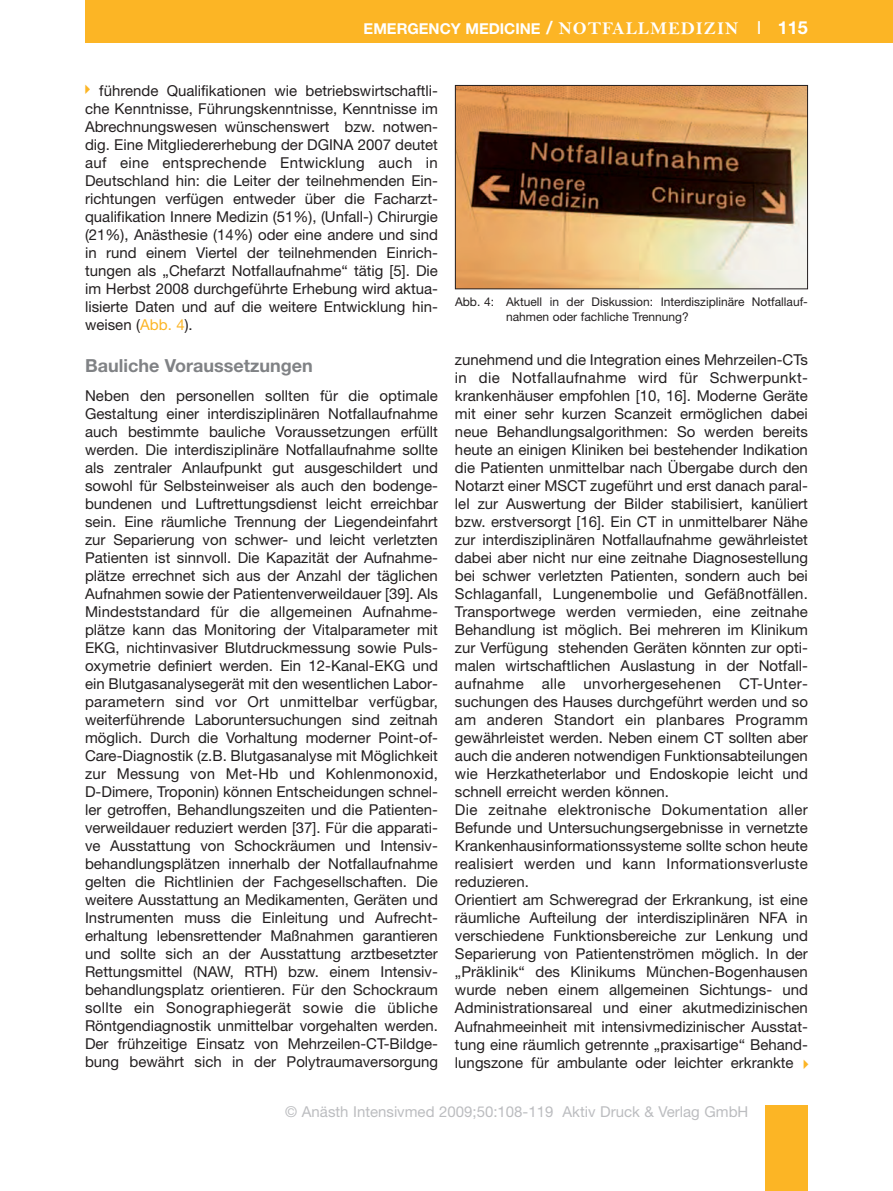
<style>
.page{position:relative;width:893px;height:1191px;background:#fff}
.page>*{position:absolute;margin:0;border:0;box-sizing:border-box;transform-origin:0 0}
.t1{font:700 18px "Helvetica Neue";color:#808285}
.t2{font:15px/18px "Helvetica Neue";color:#231f20;text-align:justify}
.t3{font:15px "Helvetica Neue";color:#bcbdc0}
.t4{font:700 15px "Helvetica Neue";color:#fff}
.t5{font:12px/14.2px "Helvetica Neue";color:#231f20}
.s1{font-size:18px}
.s2{font-family:"Bell MT Bold";font-weight:400;font-size:18px}
.s3{font-weight:400;font-size:18px}
.s4{color:#fcb525}
</style>
<div class="page">
<div style="left:85px;top:0;width:808px;height:43px;background:#fcb525"></div>
<div style="left:765px;top:1106px;width:43px;height:85px;background:#fcb525"></div>
<img style="left:457px;top:87px;width:349px;height:200px">
<div style="left:455px;top:85px;width:353px;height:204px;border:1px solid #231f20"></div>
<p class="t4" style="left:364px;top:23px;width:446px">EMERGENCY MEDICINE <span class="s1">/</span> <span class="s2">NOTFALLMEDIZIN</span> <span class="s3">I</span> <span class="s1">115</span></p>
<p class="t2" style="left:85px;top:83px;width:354px;text-indent:14px">führende Qualifikationen wie betriebswirtschaftli&shy;che Kennt nisse, Führungskenntnisse, Kennt nisse im Abrech nungs wesen wünschenswert bzw. notwen&shy;dig. Eine Mitgliedererhebung der DGINA 2007 deutet auf eine entsprechende Entwicklung auch in Deutschland hin: die Leiter der teilnehmenden Ein - richtungen verfügen entweder über die Facharzt - qualifikation Innere Medizin (51%), (Unfall-) Chirurgie (21%), Anästhesie (14%) oder eine andere und sind in rund einem Viertel der teilnehmenden Einrich - tungen als „Chef arzt Notfallaufnahme“ tätig [5]. Die im Herbst 2008 durchgeführte Erhebung wird aktua&shy;lisierte Daten und auf die weitere Entwicklung hin&shy;weisen (<span class="s4">Abb. 4</span>).</p>
<p class="t1" style="left:85px;top:359px;width:229px">Bauliche Voraussetzungen</p>
<p class="t2" style="left:85px;top:388px;width:354px">Neben den personellen sollten für die optimale Gestaltung einer interdisziplinären Notfallaufnahme auch bestimmte bauliche Voraussetzungen erfüllt werden. Die interdisziplinäre Notfallaufnahme sollte als zentraler Anlaufpunkt gut ausgeschildert und sowohl für Selbsteinweiser als auch den bodenge&shy;bundenen und Luftrettungsdienst leicht erreichbar sein. Eine räumliche Trennung der Liegendeinfahrt zur Separierung von schwer- und leicht verletzten Patienten ist sinnvoll. Die Kapazität der Aufnahme - plätze errechnet sich aus der Anzahl der täglichen Aufnahmen sowie der Patientenverweildauer [39]. Als Mindeststandard für die allgemeinen Aufnahme - plätze kann das Monitoring der Vitalparameter mit EKG, nichtinvasiver Blutdruckmessung sowie Puls - oxymetrie definiert werden. Ein 12-Kanal-EKG und ein Blutgasanalysegerät mit den wesentlichen Labor&shy;parametern sind vor Ort unmittelbar verfügbar, weiterführende Laboruntersuchungen sind zeitnah möglich. Durch die Vorhaltung moderner Point-of-Care-Diagnostik (z.B. Blutgasanalyse mit Möglichkeit zur Messung von Met-Hb und Kohlenmonoxid, D-Dimere, Troponin) können Entscheidungen schnel&shy;ler getroffen, Behandlungszeiten und die Pa tienten - verweildauer reduziert werden [37]. Für die apparati&shy;ve Ausstattung von Schockräumen und Intensiv - behandlungsplätzen innerhalb der Notfall aufnahme gelten die Richtlinien der Fachgesell schaften. Die weitere Ausstattung an Medikamenten, Geräten und Instrumenten muss die Einleitung und Aufrecht - erhaltung lebensrettender Maßnahmen garan tieren und sollte sich an der Ausstattung arztbesetzter Rettungsmittel (NAW, RTH) bzw. einem Intensiv - behandlungsplatz orientieren. Für den Schock raum sollte ein Sonographiegerät sowie die übliche Röntgendiagnostik unmittelbar vorgehalten werden.<br>Der frühzeitige Einsatz von Mehrzeilen-CT-Bildge - bung bewährt sich in der Polytrauma versor gung</p>
<p class="t5" style="left:506px;top:296px;width:303px;text-indent:-51px">Abb. 4: Aktuell in der Diskussion: Interdisziplinäre Notfallauf - nahmen oder fachliche Trennung?</p>
<p class="t2" style="left:455px;top:352px;width:354px;text-align:left">zunehmend und die Integration eines Mehr zeilen-CTs in die Notfallaufnahme wird für Schwer punkt&shy;krankenhäuser empfohlen [10, 16]. Moderne Geräte mit einer sehr kurzen Scanzeit ermöglichen dabei neue Behandlungsalgorithmen: So werden bereits heute an einigen Kliniken bei bestehender Indikation die Patienten unmittelbar nach Übergabe durch den Notarzt einer MSCT zugeführt und erst danach paral&shy;lel zur Auswertung der Bilder stabilisiert, kanüliert bzw. erstversorgt [16]. Ein CT in unmittelbarer Nähe zur interdisziplinären Notfallaufnahme gewährleistet dabei aber nicht nur eine zeitnahe Diagnosestellung bei schwer verletzten Patienten, sondern auch bei Schlaganfall, Lungenembolie und Gefäßnotfällen.<br>Transportwege werden vermieden, eine zeitnahe Behandlung ist möglich. Bei mehreren im Klinikum zur Verfügung stehenden Geräten könnten zur opti&shy;malen wirtschaftlichen Auslastung in der Notfall - aufnahme alle unvorhergesehenen CT-Unter - suchungen des Hauses durchgeführt werden und so am anderen Standort ein planbares Programm gewährleistet werden. Neben einem CT sollten aber auch die anderen notwendigen Funktionsabteilungen wie Herzkatheterlabor und Endoskopie leicht und schnell erreicht werden können.<br>Die zeitnahe elektronische Dokumentation aller Befunde und Untersuchungsergebnisse in vernetzte Krankenhausinformationssysteme sollte schon heute realisiert werden und kann Informationsverluste reduzieren.<br>Orientiert am Schweregrad der Erkrankung, ist eine räumliche Aufteilung der interdisziplinären NFA in verschiedene Funktionsbereiche zur Lenkung und Separierung von Patientenströmen möglich. In der „Präklinik“ des Klinikums München-Bogenhausen wurde neben einem allgemeinen Sichtungs- und Administrationsareal und einer akutmedizinischen Aufnahmeeinheit mit intensivmedizinischer Aus stat&shy;tung eine räumlich getrennte „praxisartige“ Behand - lungs zone für ambulante oder leichter er krankte</p>
<p class="t3" style="left:285px;top:1106px;width:465px">© Anästh Intensivmed 2009;50:108-119 Aktiv Druck &amp; Verlag GmbH</p>
</div>
